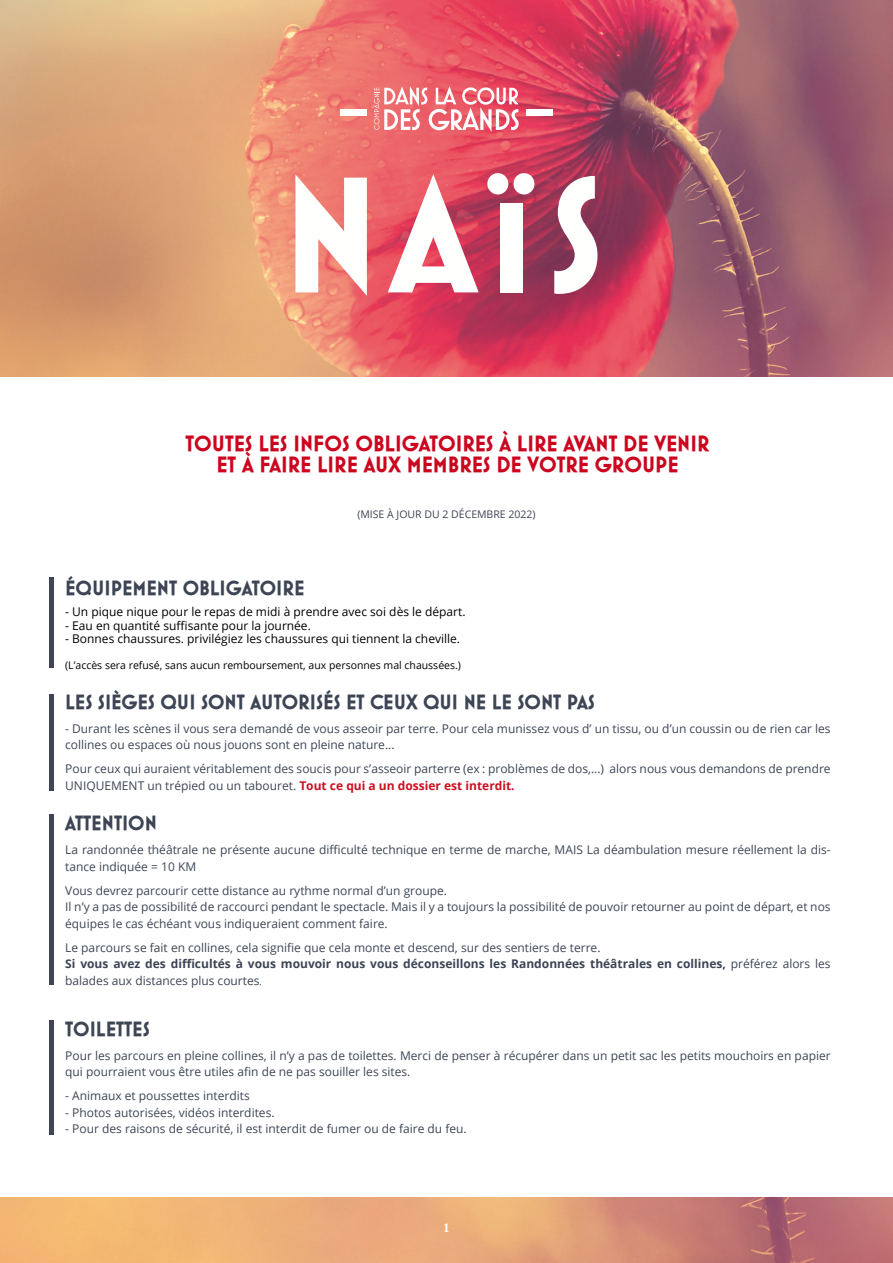
<style>
.page{position:relative;width:893px;height:1263px;background:#fff}
.page>*{position:absolute;margin:0;border:0;box-sizing:border-box;transform-origin:0 0}
.t1{font:700 22.5px/21px "Mostra One";color:#cc051f;text-align:center}
.t2{font:700 21px "Mostra One";color:#3d4555}
.t3{font:700 13.5px "Minion Pro";color:#fff}
.t4{font:12px/16.5px "Open Sans";color:#3d4555}
.t5{font:12px "Open Sans";color:#000}
.t6{font:10.5px "Open Sans";color:#000}
.t7{font:10.5px "Open Sans";color:#3f4555}
.s1{font-weight:700;color:#cb0f20}
.s2{font-weight:700}
.s3{font-size:7.5px;color:#000}
</style>
<div class="page">
<hr style="left:49px;top:577px;width:4px;height:90px;background:#3f4555">
<hr style="left:49px;top:694px;width:4px;height:96px;background:#3f4555">
<hr style="left:49px;top:815px;width:4px;height:170px;background:#3f4555">
<hr style="left:49px;top:1020px;width:4px;height:115px;background:#3f4555">
<img style="left:0;top:0;width:893px;height:376px">
<img style="left:0;top:1197px;width:893px;height:66px">
<div style="left:340px;top:109px;width:26px;height:7px;background:#fff"></div>
<div style="left:527px;top:109px;width:26px;height:7px;background:#fff"></div>
<svg style="left:374px;top:86px;width:145px;height:46px"></svg>
<svg style="left:295px;top:174px;width:72px;height:122px"></svg>
<svg style="left:388px;top:174px;width:91px;height:118px"></svg>
<svg style="left:487px;top:173px;width:47px;height:21px"></svg>
<svg style="left:554px;top:176px;width:43px;height:118px"></svg>
<div style="left:500px;top:203px;width:22px;height:89px;background:#fffffd"></div>
<h1 class="t1" style="left:186px;top:432px;width:525px">TOUTES LES INFOS OBLIGATOIRES À LIRE AVANT DE VENIR<br>ET À FAIRE LIRE AUX MEMBRES DE VOTRE GROUPE</h1>
<p class="t7" style="left:357px;top:507px;width:180px">(MISE À JOUR DU 2 DÉCEMBRE 2022)</p>
<h2 class="t2" style="left:65px;top:576px;width:241px">ÉQUIPEMENT OBLIGATOIRE</h2>
<p class="t5" style="left:65px;top:604px;width:402px">- Un pique nique pour le repas de midi à prendre avec soi dès le départ.</p>
<p class="t5" style="left:65px;top:617px;width:247px">- Eau en quantité suffisante pour la journée.</p>
<p class="t5" style="left:65px;top:631px;width:396px">- Bonnes chaussures. privilégiez les chaussures qui tiennent la cheville.</p>
<p class="t6" style="left:65px;top:658px;width:397px">(L’accès sera refusé, sans aucun remboursement, aux personnes mal chaussées.)</p>
<h2 class="t2" style="left:65px;top:689px;width:531px">LES SIÈGES QUI SONT AUTORISÉS ET CEUX QUI NE LE SONT PAS</h2>
<p class="t4" style="left:65px;top:720px;width:767px">- Durant les scènes il vous sera demandé de vous asseoir par terre. Pour cela munissez vous d’ un tissu, ou d’un coussin ou de rien car les collines ou espaces où nous jouons sont en pleine nature...</p>
<p class="t4" style="left:65px;top:760px;width:767px">Pour ceux qui auraient véritablement des soucis pour s’asseoir parterre (ex : problèmes de dos,...) alors nous vous demandons de prendre<br>UNIQUEMENT un trépied ou un tabouret. <span class="s1">Tout ce qui a un dossier est interdit.</span></p>
<h2 class="t2" style="left:65px;top:811px;width:93px">ATTENTION</h2>
<p class="t4" style="left:65px;top:841px;width:767px">La randonnée théâtrale ne présente aucune difficulté technique en terme de marche, MAIS La déambulation mesure réellement la dis&shy;tance indiquée = 10 KM</p>
<p class="t4" style="left:65px;top:882px;width:767px">Vous devrez parcourir cette distance au rythme normal d’un groupe.<br>Il n’y a pas de possibilité de raccourci pendant le spectacle. Mais il y a toujours la possibilité de pouvoir retourner au point de départ, et nos équipes le cas échéant vous indiqueraient comment faire.</p>
<p class="t4" style="left:65px;top:939px;width:767px">Le parcours se fait en collines, cela signifie que cela monte et descend, sur des sentiers de terre.<br><span class="s2">Si vous avez des difficultés à vous mouvoir nous vous déconseillons les Randonnées théâtrales en collines,</span> préférez alors les balades aux distances plus courtes<span class="s3">.</span></p>
<h2 class="t2" style="left:65px;top:1017px;width:86px">TOILETTES</h2>
<p class="t4" style="left:65px;top:1047px;width:767px">Pour les parcours en pleine collines, il n’y a pas de toilettes. Merci de penser à récupérer dans un petit sac les petits mouchoirs en papier qui pourraient vous être utiles afin de ne pas souiller les sites.</p>
<p class="t4" style="left:65px;top:1087px;width:186px">- Animaux et poussettes interdits</p>
<p class="t4" style="left:65px;top:1104px;width:211px">- Photos autorisées, vidéos interdites.</p>
<p class="t4" style="left:65px;top:1120px;width:403px">- Pour des raisons de sécurité, il est interdit de fumer ou de faire du feu.</p>
<p class="t3" style="left:443px;top:1218px;width:8px">1</p>
</div>
